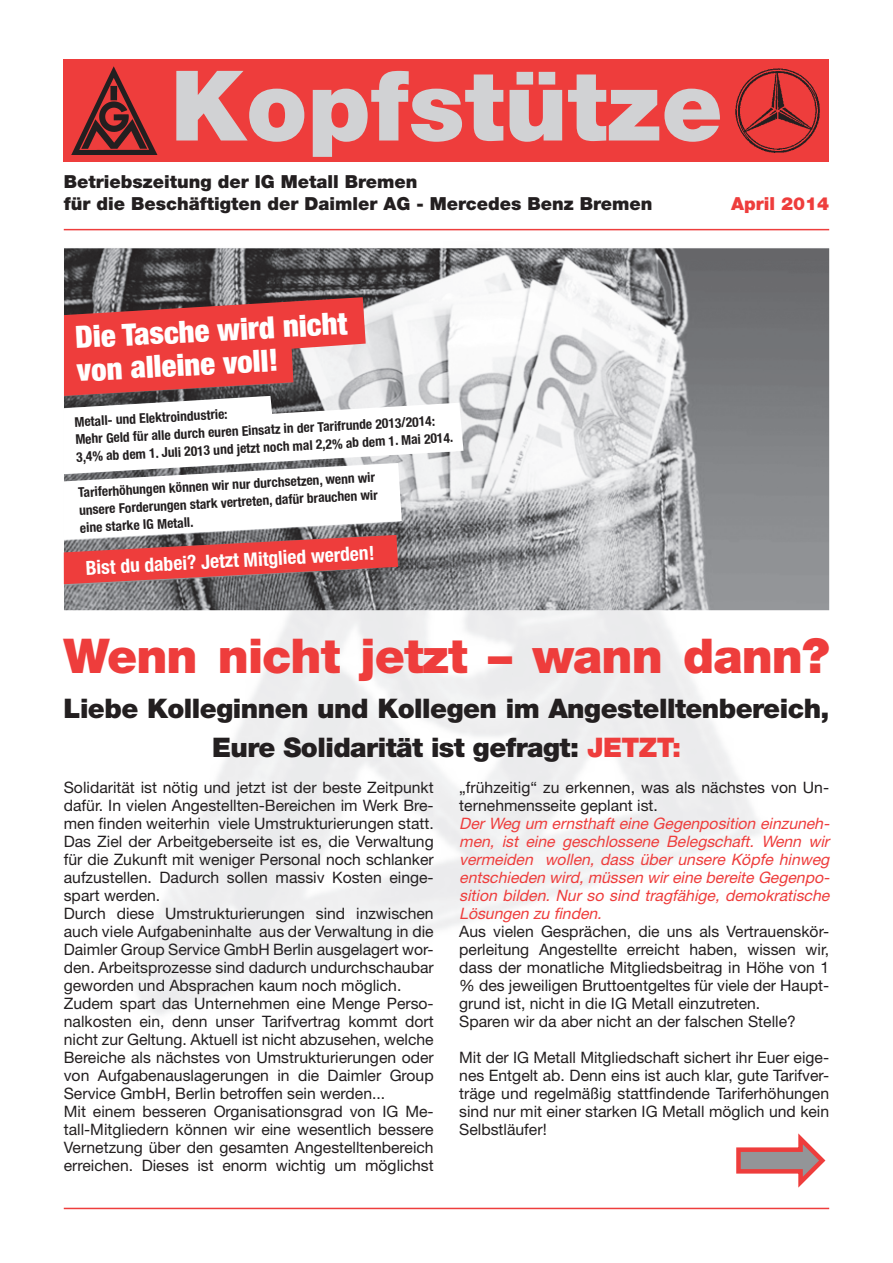
<style>
.page{position:relative;width:893px;height:1263px;background:#fff}
.page>*{position:absolute;margin:0;border:0;box-sizing:border-box;transform-origin:0 0}
.t1{font:900 97.5px "Helvetica Neue";color:#d1d2d4}
.t2{font:900 48px "Helvetica Neue";letter-spacing:-.02em;color:#ee3d3c}
.t3{font:900 condensed 30.75px/33px "Helvetica Neue";color:#fff}
.t4{font:900 27px/39px "Helvetica Neue";letter-spacing:-.02em;color:#231f20;text-align:center}
.t5{font:700 condensed 19.5px "Helvetica Neue";color:#fff}
.t6{font:900 18px/21.6px "Helvetica Neue";color:#231f20}
.t7{font:900 18px "Helvetica Neue";color:#ee3d3c}
.t8{font:15.75px/18px "Helvetica Neue";color:#231f20}
.t9{font:italic 15.75px/18px "Helvetica Neue";color:#ee3d3c;text-align:justify}
.t10{font:700 condensed 13.5px/17.7px "Helvetica Neue";color:#231f20}
.s1{color:#ee3d3c}
</style>
<div class="page">
<div style="left:64px;top:60px;width:765px;height:102px;background:#ee3d3c"></div>
<hr style="left:64px;top:229px;width:765px;height:1px;background:#ee3d3c">
<img style="left:72px;top:67px;width:86px;height:88px">
<img style="left:735px;top:68px;width:85px;height:85px">
<hr style="left:64px;top:1208px;width:765px;height:1px;background:#ee3d3c">
<img style="left:64px;top:248px;width:765px;height:362px">
<svg style="left:64px;top:297px;width:399px;height:287px"></svg>
<svg style="left:736px;top:1133px;width:90px;height:55px"></svg>
<h1 class="t1" style="left:170px;top:48px;width:554px">Kopfstütze</h1>
<p class="t6" style="left:64px;top:171px;width:590px">Betriebszeitung der IG Metall Bremen<br>für die Beschäftigten der Daimler AG - Mercedes Benz Bremen</p>
<p class="t7" style="left:731px;top:193px;width:100px">April 2014</p>
<h3 class="t3" style="left:74px;top:320px;width:274px;rotate:-3deg">Die Tasche wird nicht von alleine voll!</h3>
<p class="t10" style="left:74px;top:413px;width:379px;rotate:-3deg">Metall- und Elektroindustrie:<br>Mehr Geld für alle durch euren Einsatz in der Tarifrunde 2013/2014:<br>3,4% ab dem 1. Juli 2013 und jetzt noch mal 2,2% ab dem 1. Mai 2014.</p>
<p class="t10" style="left:78px;top:483px;width:301px;rotate:-3deg">Tariferhöhungen können wir nur durchsetzen, wenn wir unsere Forderungen stark vertreten, dafür brauchen wir eine starke IG Metall.</p>
<p class="t5" style="left:85px;top:556px;width:291px;rotate:-3deg">Bist du dabei? Jetzt Mitglied werden!</p>
<h2 class="t2" style="left:64px;top:627px;width:767px">Wenn nicht jetzt – wann dann?</h2>
<h3 class="t4" style="left:64px;top:689px;width:768px">Liebe Kolleginnen und Kollegen im Angestelltenbereich,<br>Eure Solidarität ist gefragt: <span class="s1">JETZT:</span></h3>
<p class="t8" style="left:64px;top:778px;width:371px">Solidarität ist nötig und jetzt ist der beste Zeitpunkt dafür. In vielen Angestellten-Bereichen im Werk Bre&shy;men finden weiterhin viele Umstrukturierungen statt.<br>Das Ziel der Arbeitgeberseite ist es, die Verwaltung für die Zukunft mit weniger Personal noch schlanker aufzustellen. Dadurch sollen massiv Kosten einge&shy;spart werden.<br>Durch diese Umstrukturierungen sind inzwischen auch viele Aufgabeninhalte aus der Verwaltung in die Daimler Group Service GmbH Berlin ausgelagert wor&shy;den. Arbeitsprozesse sind dadurch undurchschaubar geworden und Absprachen kaum noch möglich.<br>Zudem spart das Unternehmen eine Menge Perso&shy;nalkosten ein, denn unser Tarifvertrag kommt dort nicht zur Geltung. Aktuell ist nicht abzusehen, welche Bereiche als nächstes von Umstrukturierungen oder von Aufgabenauslagerungen in die Daimler Group Service GmbH, Berlin betroffen sein werden...<br>Mit einem besseren Organisationsgrad von IG Me&shy;tall-Mitgliedern können wir eine wesentlich bessere Vernetzung über den gesamten Angestelltenbereich erreichen. Dieses ist enorm wichtig um möglichst</p>
<p class="t8" style="left:459px;top:778px;width:371px">„frühzeitig“ zu erkennen, was als nächstes von Un&shy;ternehmensseite geplant ist.</p>
<p class="t9" style="left:459px;top:814px;width:375px">DerWeg um ernsthafteine Gegenposition einzuneh&shy;men, ist eine geschlossene Belegschaft. Wenn wir vermeiden wollen, dass über unsere Köpfe hinweg entschieden wird,müssen wireine bereite Gegenpo&shy;sition bilden. Nur so sind tragfähige, demokratische Lösungen zu finden.</p>
<p class="t8" style="left:459px;top:922px;width:371px">Aus vielen Gesprächen, die uns als Vertrauenskör&shy;perleitung Angestellte erreicht haben, wissen wir, dass der monatliche Mitgliedsbeitrag in Höhe von 1 % des jeweiligen Bruttoentgeltes für viele der Haupt&shy;grund ist, nicht in die IG Metall einzutreten.<br>Sparen wir da aber nicht an der falschen Stelle?</p>
<p class="t8" style="left:459px;top:1048px;width:371px;text-align:justify">Mit der IG Metall Mitgliedschaft sichert ihr Euer eige&shy;nes Entgelt ab. Denn eins ist auch klar, gute Tarifver&shy;träge und regelmäßig stattfindende Tariferhöhungen sind nur mit einer starken IG Metall möglich und kein Selbstläufer!</p>
</div>
